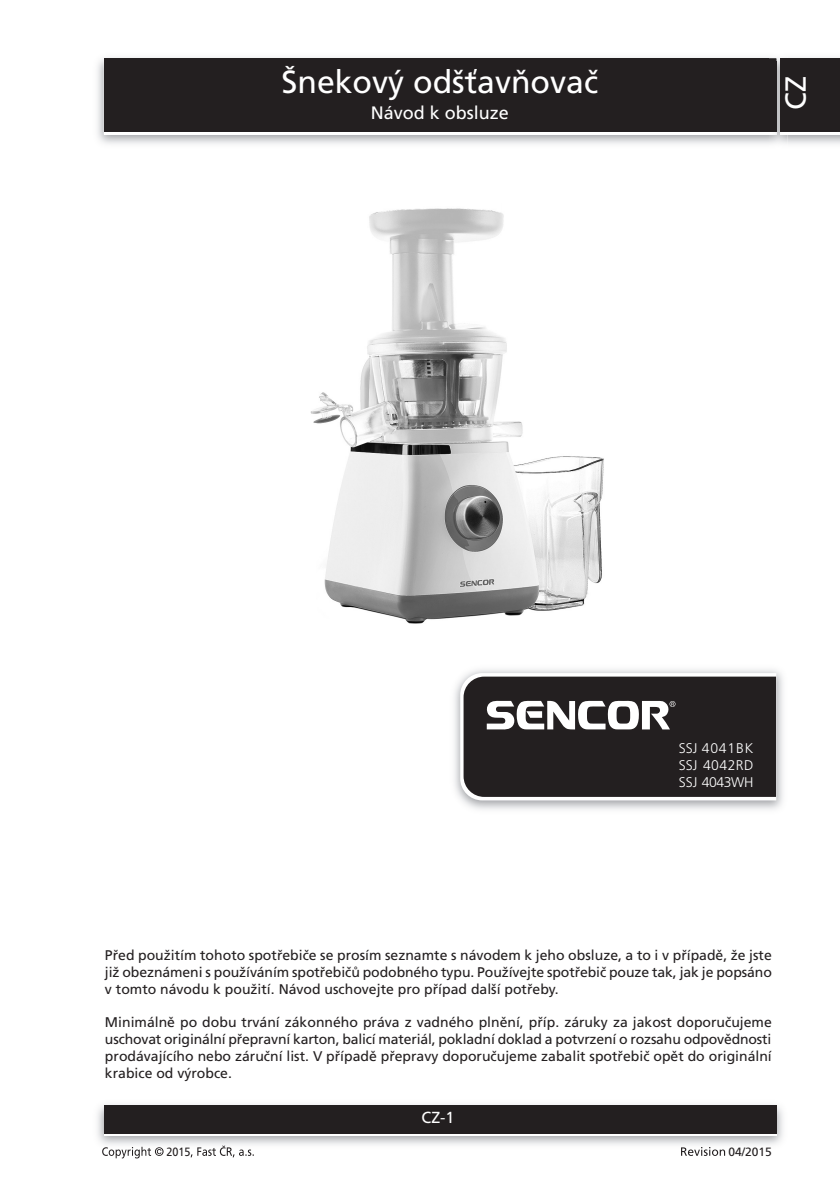
<style>
.page{position:relative;width:840px;height:1191px;background:#fff}
.page>*{position:absolute;margin:0;border:0;box-sizing:border-box;transform-origin:0 0}
.t1{font:32px "Frutiger CE";color:#fff}
.t2{font:29px "Frutiger CE";color:#fff}
.t3{font:18px "Frutiger CE";color:#fff}
.t4{font:16px "Frutiger CE";color:#fff}
.t5{font:14px/16.8px "Frutiger CE";color:#231f20;text-align:justify}
.t6{font:300 14px/16.8px "Frutiger CE";color:#fff;text-align:justify}
.text_7{font:12px "Frutiger CE";color:#231f20}
.text_7-2{font:12px "Frutiger CE";color:#231f20;scale:.9 1}
</style>
<div class="page">
<div style="left:104px;top:58px;width:671px;height:74px;background:#231f20"></div>
<img style="left:97px;top:1104px;width:686px;height:46px">
<div style="left:104px;top:1108px;width:671px;height:28px;background:linear-gradient(to right,#fff,#fff)"></div>
<div style="left:104px;top:1105px;width:671px;height:28px;background:#231f20"></div>
<img style="left:768px;top:55px;width:19px;height:92px">
<svg style="left:768px;top:132px;width:7px;height:3px"></svg>
<img style="left:768px;top:58px;width:7px;height:3px">
<img style="left:768px;top:61px;width:7px;height:71px">
<div style="left:780px;top:61px;width:59px;height:74px;background:#fff"></div>
<div style="left:780px;top:58px;width:59px;height:74px;background:#231f20"></div>
<img style="left:454px;top:669px;width:329px;height:141px">
<svg style="left:460px;top:673px;width:315px;height:127px;background:#434040"></svg>
<svg style="left:102px;top:1146px;width:61px;height:12px"></svg>
<svg style="left:190px;top:1145px;width:64px;height:12px"></svg>
<svg style="left:680px;top:1147px;width:44px;height:8px"></svg>
<img style="left:310px;top:208px;width:294px;height:416px">
<div style="left:184px;top:461px;width:132px;height:178px;background:#fff"></div>
<h1 class="t1" style="left:281px;top:64px;width:318px">Šnekový odšťavňovač</h1>
<p class="t3" style="left:370px;top:102px;width:140px">Návod k obsluze</p>
<h2 class="t2" style="left:778px;top:110px;width:35px;rotate:-90deg">CZ</h2>
<p class="t6" style="left:678px;top:740px;width:76px">SSJ 4041BK SSJ 4042RD SSJ 4043WH</p>
<p class="t5" style="left:105px;top:946px;width:668px">Před použitím tohoto spotřebiče se prosím seznamte s návodem k jeho obsluze, a to i v případě, že jste již obeznámeni s používáním spotřebičů podobného typu. Používejte spotřebič pouze tak, jak je popsáno v tomto návodu k použití. Návod uschovejte pro případ další potřeby.</p>
<p class="t5" style="left:105px;top:1014px;width:668px">Minimálně po dobu trvání zákonného práva z vadného plnění, příp. záruky za jakost doporučujeme uschovat originální přepravní karton, balicí materiál, pokladní doklad a potvrzení o rozsahu odpovědnosti prodávajícího nebo záruční list. V případě přepravy doporučujeme zabalit spotřebič opět do originální krabice od výrobce.</p>
<p class="t4" style="left:421px;top:1108px;width:34px">CZ-1</p>
<p class="text_7-2" style="left:166px;top:1144px;width:28px">2015</p>
<p class="text_7" style="left:728px;top:1144px;width:45px">04/2015</p>
</div>
